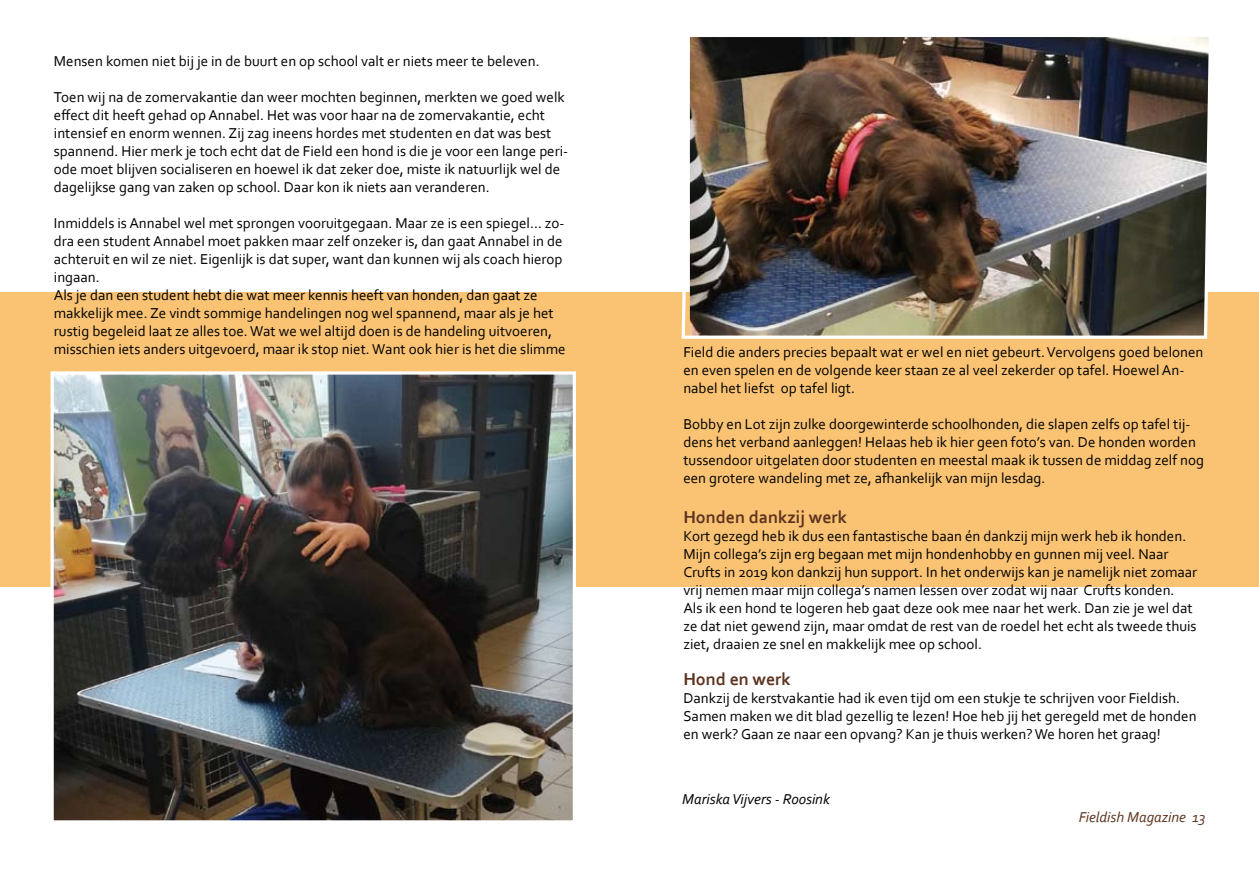
<style>
.page{position:relative;width:1259px;height:893px;background:#fff}
.page>*{position:absolute;margin:0;border:0;box-sizing:border-box;transform-origin:0 0}
.t1{font:700 18px "Corbel";color:#5e3420}
.t2{font:15px/18px "Corbel";color:#000}
.t3{font:italic 15px "Corbel";color:#000}
.t4{font:italic 15px "Corbel";color:#5e3420}
</style>
<div class="page">
<div style="left:0;top:292px;width:1259px;height:295px;background:#fac374"></div>
<img style="left:55px;top:375px;width:517px;height:444px">
<div style="left:51px;top:371px;width:525px;height:452px;border:3px solid #fff"></div>
<img style="left:681px;top:37px;width:528px;height:302px">
<p class="t2" style="left:54px;top:52px;width:487px">Mensen komen niet bij je in de buurt en op school valt er niets meer te beleven.</p>
<p class="t2" style="left:54px;top:88px;width:516px">Toen wij na de zomervakantie dan weer mochten beginnen, merkten we goed welk effect dit heeft gehad op Annabel. Het was voor haar na de zomervakantie, echt intensief en enorm wennen. Zij zag ineens hordes met studenten en dat was best spannend. Hier merk je toch echt dat de Field een hond is die je voor een lange peri&shy;ode moet blijven socialiseren en hoewel ik dat zeker doe, miste ik natuurlijk wel de dagelijkse gang van zaken op school. Daar kon ik niets aan veranderen.</p>
<p class="t2" style="left:54px;top:214px;width:513px">Inmiddels is Annabel wel met sprongen vooruitgegaan. Maar ze is een spiegel… zo&shy;dra een student Annabel moet pakken maar zelf onzeker is, dan gaat Annabel in de achteruit en wil ze niet. Eigenlijk is dat super, want dan kunnen wij als coach hierop ingaan.<br>Als je dan een student hebt die wat meer kennis heeft van honden, dan gaat ze makkelijk mee. Ze vindt sommige handelingen nog wel spannend, maar als je het rustig begeleid laat ze alles toe. Wat we wel altijd doen is de handeling uitvoeren, misschien iets anders uitgevoerd, maar ik stop niet. Want ook hier is het die slimme</p>
<p class="t2" style="left:683px;top:343px;width:521px">Field die anders precies bepaalt wat er wel en niet gebeurt. Vervolgens goed belonen en even spelen en de volgende keer staan ze al veel zekerder op tafel. Hoewel An&shy;nabel het liefst op tafel ligt.</p>
<p class="t2" style="left:683px;top:415px;width:522px">Bobby en Lot zijn zulke doorgewinterde schoolhonden, die slapen zelfs op tafel tij&shy;dens het verband aanleggen! Helaas heb ik hier geen foto’s van. De honden worden tussendoor uitgelaten door studenten en meestal maak ik tussen de middag zelf nog een grotere wandeling met ze, afhankelijk van mijn lesdag.</p>
<p class="t1" style="left:683px;top:505px;width:165px">Honden dankzij werk</p>
<p class="t2" style="left:683px;top:526px;width:515px">Kort gezegd heb ik dus een fantastische baan én dankzij mijn werk heb ik honden.<br>Mijn collega’s zijn erg begaan met mijn hondenhobby en gunnen mij veel. Naar Crufts in 2019 kon dankzij hun support. In het onderwijs kan je namelijk niet zomaar vrij nemen maar mijn collega’s namen lessen over zodat wij naar Crufts konden.<br>Als ik een hond te logeren heb gaat deze ook mee naar het werk. Dan zie je wel dat ze dat niet gewend zijn, maar omdat de rest van de roedel het echt als tweede thuis ziet, draaien ze snel en makkelijk mee op school.</p>
<p class="t1" style="left:683px;top:667px;width:109px">Hond en werk</p>
<p class="t2" style="left:683px;top:688px;width:515px">Dankzij de kerstvakantie had ik even tijd om een stukje te schrijven voor Fieldish.<br>Samen maken we dit blad gezellig te lezen! Hoe heb jij het geregeld met de honden en werk? Gaan ze naar een opvang? Kan je thuis werken? We horen het graag!</p>
<p class="t3" style="left:682px;top:790px;width:149px">Mariska Vijvers - Roosink</p>
<p class="t4" style="left:1078px;top:808px;width:128px">Fieldish Magazine 13</p>
</div>
